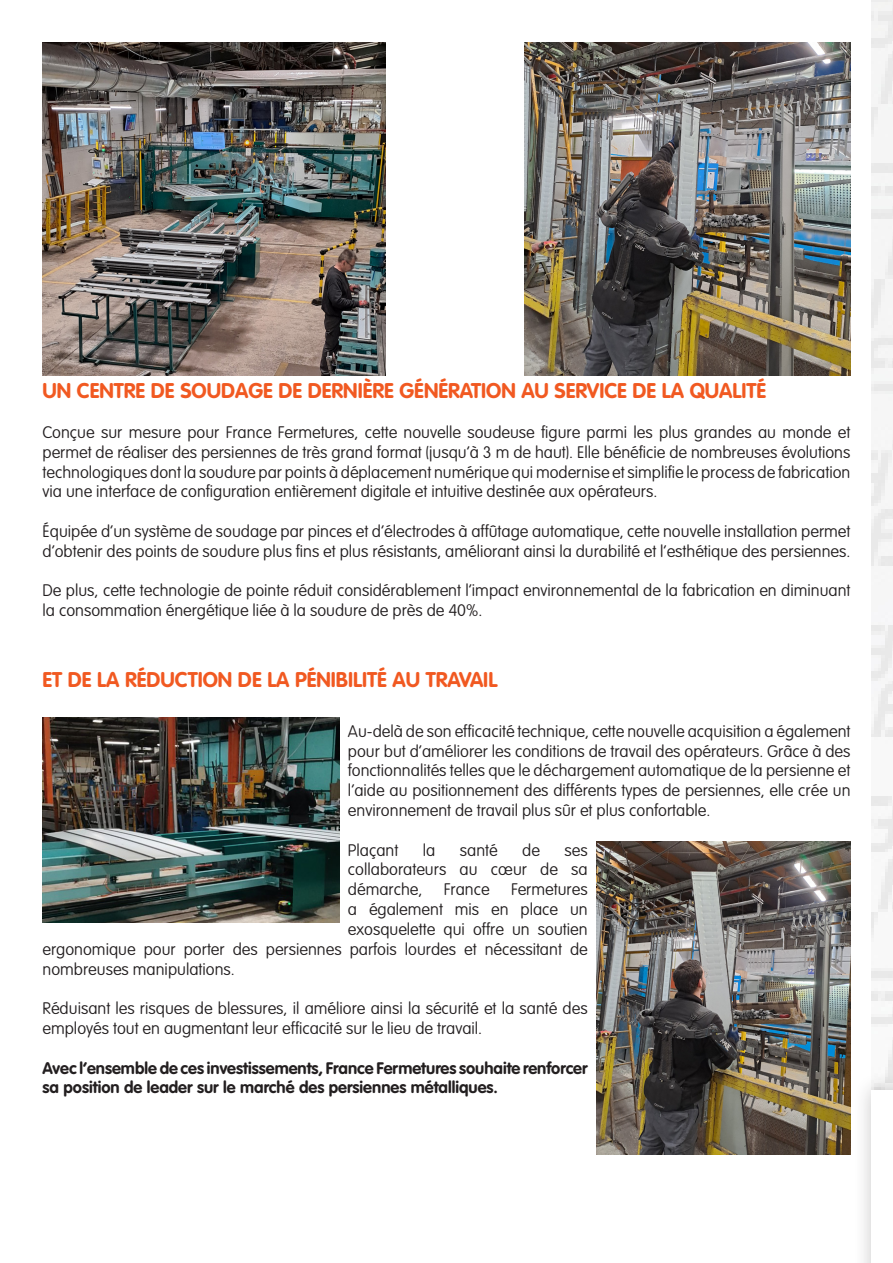
<style>
.page{position:relative;width:893px;height:1263px;background:#fff}
.page>*{position:absolute;margin:0;border:0;box-sizing:border-box;transform-origin:0 0}
.t1{font:700 21px "VAG Rounded Std";color:#f15921}
.t2{font:100 16.5px/19.8px "VAG Rounded Std";color:#231f20;text-align:justify}
.t3{font:700 16.5px/19.8px "VAG Rounded Std";color:#231f20}
</style>
<div class="page">
<img style="left:42px;top:43px;width:343px;height:332px">
<img style="left:524px;top:43px;width:326px;height:332px">
<img style="left:43px;top:717px;width:296px;height:205px">
<img style="left:596px;top:841px;width:254px;height:313px">
<img style="left:872px;top:0;width:21px;height:1071px">
<div style="left:853px;top:1071px;width:40px;height:192px;background:#231f20;opacity:.25"></div>
<div style="left:872px;top:1090px;width:21px;height:173px;background:#fff"></div>
<p class="t1" style="left:43px;top:378px;width:725px">UN CENTRE DE SOUDAGE DE DERNIÈRE GÉNÉRATION AU SERVICE DE LA QUALITÉ</p>
<p class="t2" style="left:43px;top:423px;width:809px">Conçue sur mesure pour France Fermetures, cette nouvelle soudeuse figure parmi les plus grandes au monde et permet de réaliser des persiennes de très grand format (jusqu’à 3 m de haut). Elle bénéficie de nombreuses évolutions technologiques dont la soudure par points à déplacement numérique qui modernise et simplifie le process de fabrication via une interface de configuration entièrement digitale et intuitive destinée aux opérateurs.</p>
<p class="t2" style="left:43px;top:522px;width:809px">Équipée d’un système de soudage par pinces et d’électrodes à affûtage automatique, cette nouvelle installation permet d’obtenir des points de soudure plus fins et plus résistants, améliorant ainsi la durabilité et l’esthétique des persiennes.</p>
<p class="t2" style="left:43px;top:581px;width:809px">De plus, cette technologie de pointe réduit considérablement l’impact environnemental de la fabrication en diminuant la consommation énergétique liée à la soudure de près de 40%.</p>
<p class="t1" style="left:42px;top:667px;width:456px">ET DE LA RÉDUCTION DE LA PÉNIBILITÉ AU TRAVAIL</p>
<p class="t2" style="left:348px;top:722px;width:504px">Au-delà de son efficacité technique, cette nouvelle acquisition a également pour but d’améliorer les conditions de travail des opérateurs. Grâce à des fonctionnalités telles que le déchargement automatique de la persienne et l’aide au positionnement des différents types de persiennes, elle crée un environnement de travail plus sûr et plus confortable.</p>
<p class="t2" style="left:348px;top:840px;width:52px">Plaçant</p>
<p class="t2" style="left:423px;top:840px;width:14px">la</p>
<p class="t2" style="left:460px;top:840px;width:39px">santé</p>
<p class="t2" style="left:522px;top:840px;width:19px">de</p>
<p class="t2" style="left:348px;top:840px;width:241px;text-indent:216px">ses collaborateurs au cœur de sa démarche,</p>
<p class="t2" style="left:444px;top:880px;width:47px">France</p>
<p class="t2" style="left:511px;top:880px;width:78px">Fermetures</p>
<p class="t2" style="left:348px;top:900px;width:241px">a également mis en place un</p>
<p class="t2" style="left:348px;top:920px;width:241px">exosquelette qui offre un soutien</p>
<p class="t2" style="left:43px;top:939px;width:547px">ergonomique pour porter des persiennes parfois lourdes et nécessitant de</p>
<p class="t2" style="left:43px;top:959px;width:194px">nombreuses manipulations.</p>
<p class="t2" style="left:43px;top:999px;width:547px">Réduisant les risques de blessures, il améliore ainsi la sécurité et la santé des employés tout en augmentant leur efficacité sur le lieu de travail.</p>
<p class="t3" style="left:43px;top:1058px;width:547px">Avec l’ensemble de ces investissements, France Fermetures souhaite renforcer sa position de leader sur le marché des persiennes métalliques.</p>
</div>
